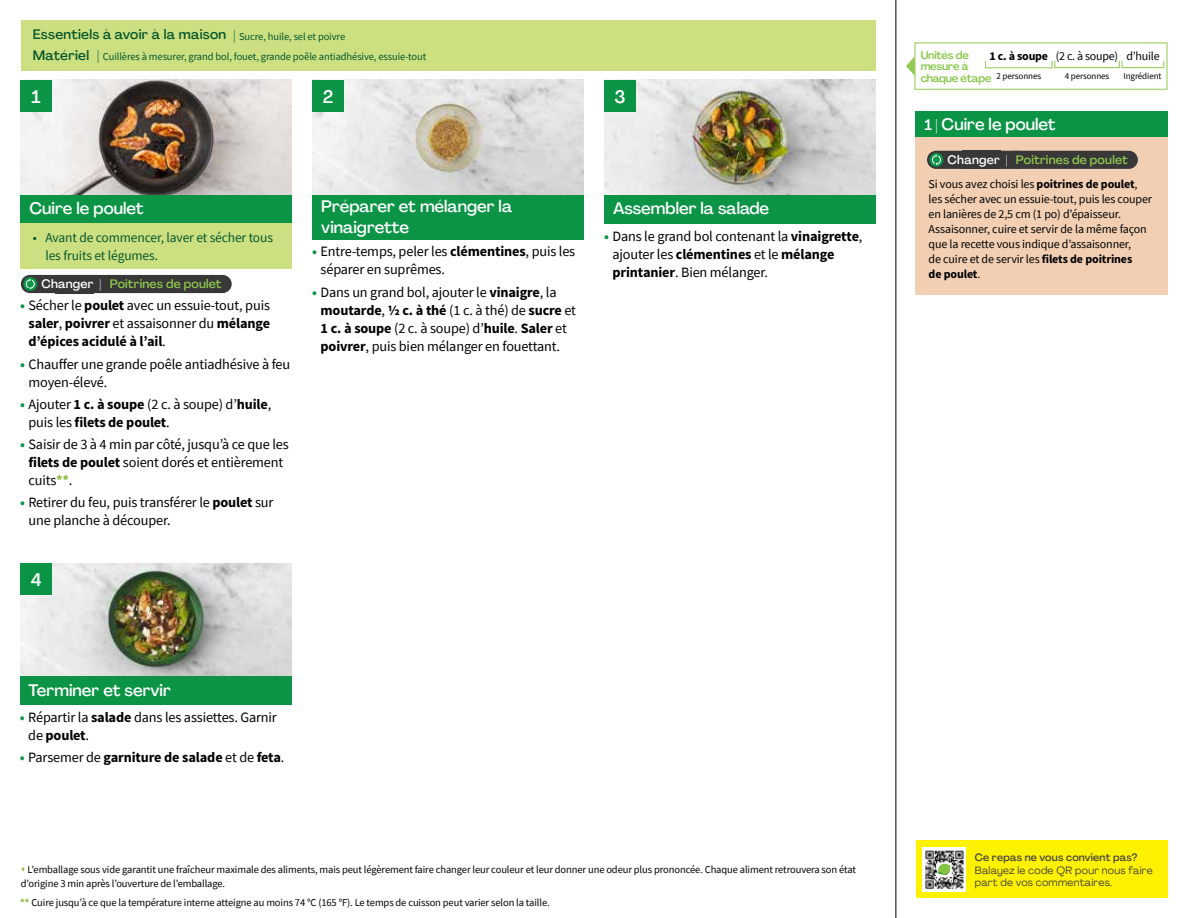
<style>
.page{position:relative;width:1188px;height:918px;background:#fff}
.page>*{position:absolute;margin:0;border:0;box-sizing:border-box;transform-origin:0 0}
.t1{font:500 18px "Agrandir";color:#fff}
.t2{font:500 16.5px/21.1px "Agrandir";color:#fff}
.t3{font:14.25px/18px "Source Sans Pro";letter-spacing:-.01em;color:#000}
.t4{font:700 14.25px "Source Sans Pro";letter-spacing:-.01em;color:#000}
.t5{font:13.5px/18px "Source Sans Pro";letter-spacing:-.01em;color:#05562c}
.t6{font:500 13.5px "Agrandir";letter-spacing:.02em;color:#05562c}
.t7{font:500 12.15px "Agrandir";letter-spacing:.015em;color:#91c84e}
.t8{font:12px/15px "Source Sans Pro";letter-spacing:-.01em;color:#000}
.t9{font:500 11.1px/11.7px "Agrandir";letter-spacing:-.015em;color:#82c341}
.t10{font:10.5px/13.5px "Source Sans Pro";letter-spacing:-.01em;color:#000}
.t11{font:10.5px "Source Sans Pro";letter-spacing:-.01em;color:#05562c}
.t12{font:10.5px/12.8px "Agrandir";letter-spacing:.02em;color:#414042}
.t13{font:500 10.5px "Agrandir";letter-spacing:.02em;color:#414042}
.t14{font:9px "Source Sans Pro";letter-spacing:-.01em;color:#000}
.s1{font-family:"Agrandir";font-weight:500;font-size:13.5px}
.s2{color:#fff}
.s3{font-weight:700;color:#0b9446}
.s4{font-weight:700}
.s5{font-weight:700;color:#8cba42}
.s6{color:#0b9446}
.s7{font-weight:400}
.s8{color:#8cba42}
.s9{font-size:15px}
</style>
<div class="page">
<img style="left:20px;top:563px;width:272px;height:113px">
<img style="left:20px;top:80px;width:272px;height:115px">
<img style="left:312px;top:80px;width:272px;height:115px">
<img style="left:604px;top:80px;width:272px;height:115px">
<div style="left:312px;top:195px;width:272px;height:45px;background:#0b9446"></div>
<div style="left:20px;top:195px;width:272px;height:29px;background:#0b9446"></div>
<div style="left:20px;top:676px;width:272px;height:29px;background:#0b9446"></div>
<div style="left:604px;top:195px;width:272px;height:29px;background:#0b9446"></div>
<div style="left:21px;top:20px;width:855px;height:51px;background:#cde081"></div>
<div style="left:20px;top:224px;width:272px;height:45px;background:#cde081"></div>
<hr style="left:896px;top:0;width:1px;height:918px;background:#000">
<div style="left:20px;top:563px;width:32px;height:32px;background:#0b9446"></div>
<div style="left:20px;top:80px;width:32px;height:32px;background:#0b9446"></div>
<div style="left:312px;top:80px;width:32px;height:32px;background:#0b9446"></div>
<div style="left:604px;top:80px;width:32px;height:32px;background:#0b9446"></div>
<svg style="left:906px;top:56px;width:9px;height:20px"></svg>
<div style="left:915px;top:43px;width:252px;height:47px;border:1px solid #91c84e"></div>
<div style="left:985px;top:61px;width:67px;height:7px;border:1px solid #91c84e"></div>
<div style="left:1054px;top:60px;width:66px;height:8px;border:1px solid #91c84e"></div>
<div style="left:1122px;top:60px;width:42px;height:8px;border:1px solid #91c84e"></div>
<div style="left:916px;top:137px;width:252px;height:158px;background:#f2cfb3"></div>
<div style="left:916px;top:111px;width:252px;height:26px;background:#0b9446"></div>
<div style="left:21px;top:275px;width:98px;height:18px;background:#383839;border-radius:9px"></div>
<svg style="left:23px;top:277px;width:14px;height:14px"></svg>
<svg style="left:26px;top:279px;width:9px;height:10px"></svg>
<div style="left:101px;top:275px;width:131px;height:18px;background:#383839;border-radius:9px"></div>
<div style="left:927px;top:151px;width:98px;height:18px;background:#383839;border-radius:9px"></div>
<div style="left:930px;top:153px;width:13px;height:14px;background:#0b9446;border-radius:50%"></div>
<svg style="left:932px;top:154px;width:9px;height:11px"></svg>
<div style="left:1007px;top:151px;width:131px;height:18px;background:#383839;border-radius:9px"></div>
<div style="left:916px;top:840px;width:252px;height:58px;background:#fff200"></div>
<img style="left:923px;top:847px;width:43px;height:45px">
<svg style="left:938px;top:864px;width:13px;height:11px"></svg>
<p class="t6" style="left:33px;top:26px;width:195px">Essentiels à avoir à la maison</p>
<p class="t11" style="left:233px;top:30px;width:113px"><span class="s1">|</span> Sucre, huile, sel et poivre</p>
<p class="t6" style="left:33px;top:47px;width:58px">Matériel</p>
<p class="t11" style="left:97px;top:50px;width:331px"><span class="s1">|</span> Cuillères à mesurer, grand bol, fouet, grande poêle antiadhésive, essuie-tout</p>
<p class="t1" style="left:32px;top:86px;width:11px">1</p>
<p class="t1" style="left:323px;top:86px;width:12px">2</p>
<p class="t1" style="left:614px;top:85px;width:13px">3</p>
<p class="t2" style="left:29px;top:198px;width:116px">Cuire le poulet</p>
<p class="t5" style="left:45px;top:229px;width:229px;text-indent:-13px">• Avant de commencer, laver et sécher tous les fruits et légumes.</p>
<p class="t7" style="left:41px;top:277px;width:182px"><span class="s2">Changer |</span> Poitrines de poulet</p>
<p class="t3" style="left:29px;top:297px;width:243px;text-align:justify;text-indent:-9px"><span class="s3">•</span> Sécher le <span class="s4">poulet</span> avec un essuie-tout, puis <span class="s4">saler</span>, <span class="s4">poivrer</span> et assaisonner du <span class="s4">mélange d’épices acidulé à l’ail</span>.</p>
<p class="t3" style="left:29px;top:355px;width:263px;text-indent:-9px"><span class="s3">•</span> Chauffer une grande poêle antiadhésive à feu moyen-élevé.</p>
<p class="t3" style="left:29px;top:395px;width:244px;text-indent:-9px"><span class="s3">•</span> Ajouter <span class="s4">1 c. à soupe</span> (2 c. à soupe) d’<span class="s4">huile</span>, puis les <span class="s4">filets de poulet</span>.</p>
<p class="t3" style="left:29px;top:435px;width:262px;text-indent:-9px"><span class="s3">•</span> Saisir de 3 à 4 min par côté, jusqu’à ce que les <span class="s4">filets de poulet</span> soient dorés et entièrement cuits<span class="s5">**</span>.</p>
<p class="t3" style="left:29px;top:494px;width:246px;text-indent:-9px"><span class="s3">•</span> Retirer du feu, puis transférer le <span class="s4">poulet</span> sur une planche à découper.</p>
<p class="t1" style="left:31px;top:568px;width:12px">4</p>
<p class="t2" style="left:321px;top:196px;width:192px">Préparer et mélanger la vinaigrette</p>
<p class="t2" style="left:613px;top:198px;width:158px">Assembler la salade</p>
<p class="t3" style="left:613px;top:227px;width:251px;text-indent:-9px"><span class="s3">•</span> Dans le grand bol contenant la <span class="s4">vinaigrette</span>, ajouter les <span class="s4">clémentines</span> et le <span class="s4">mélange printanier</span>. Bien mélanger.</p>
<p class="t3" style="left:321px;top:243px;width:256px;text-indent:-9px"><span class="s3">•</span> Entre-temps, peler les <span class="s4">clémentines</span>, puis les séparer en suprêmes.</p>
<p class="t3" style="left:321px;top:283px;width:257px;text-indent:-9px"><span class="s3">•</span> Dans un grand bol, ajouter le <span class="s4">vinaigre</span>, la <span class="s4">moutarde</span>, <span class="s4">½ c. à thé</span> (1 c. à thé) de <span class="s4">sucre</span> et <span class="s4">1 c. à soupe</span> (2 c. à soupe) d’<span class="s4">huile</span>. <span class="s4">Saler</span> et <span class="s4">poivrer</span>, puis bien mélanger en fouettant.</p>
<p class="t2" style="left:29px;top:680px;width:144px">Terminer et servir</p>
<p class="t3" style="left:28px;top:708px;width:250px;text-indent:-9px"><span class="s3">•</span> Répartir la <span class="s4">salade</span> dans les assiettes. Garnir de <span class="s4">poulet</span>.</p>
<p class="t4" style="left:20px;top:749px;width:266px"><span class="s6">•</span> <span class="s7">Parsemer de</span> garniture de salade <span class="s7">et de</span> feta<span class="s7">.</span></p>
<p class="t10" style="left:21px;top:863px;width:837px"><span class="s8">▲</span> L’emballage sous vide garantit une fraîcheur maximale des aliments, mais peut légèrement faire changer leur couleur et leur donner une odeur plus prononcée. Chaque aliment retrouvera son état d’origine 3 min après l’ouverture de l’emballage.</p>
<p class="t10" style="left:20px;top:895px;width:531px"><span class="s5">**</span> Cuire jusqu’à ce que la température interne atteigne au moins 74 °C (165 °F). Le temps de cuisson peut varier selon la taille.</p>
<p class="t9" style="left:921px;top:49px;width:72px">Unités de mesure à chaque étape</p>
<p class="t8" style="left:990px;top:48px;width:172px"><span class="s4">1 c. à soupe</span> (2 c. à soupe) d’huile</p>
<p class="t14" style="left:997px;top:70px;width:46px">2 personnes</p>
<p class="t14" style="left:1065px;top:70px;width:46px">4 personnes</p>
<p class="t14" style="left:1123px;top:70px;width:40px">Ingrédient</p>
<p class="t2" style="left:924px;top:113px;width:133px"><span class="s9">1 |</span> Cuire le poulet</p>
<p class="t7" style="left:948px;top:152px;width:182px"><span class="s2">Changer |</span> Poitrines de poulet</p>
<p class="t8" style="left:929px;top:176px;width:225px">Si vous avez choisi les <span class="s4">poitrines de poulet</span>, les sécher avec un essuie-tout, puis les couper en lanières de 2,5 cm (1 po) d’épaisseur.<br>Assaisonner, cuire et servir de la même façon que la recette vous indique d’assaisonner,<br>de cuire et de servir les <span class="s4">filets de poitrines<br>de poulet</span>.</p>
<p class="t13" style="left:975px;top:851px;width:164px">Ce repas ne vous convient pas?</p>
<p class="t12" style="left:975px;top:863px;width:179px">Balayez le code QR pour nous faire part de vos commentaires.</p>
</div>
